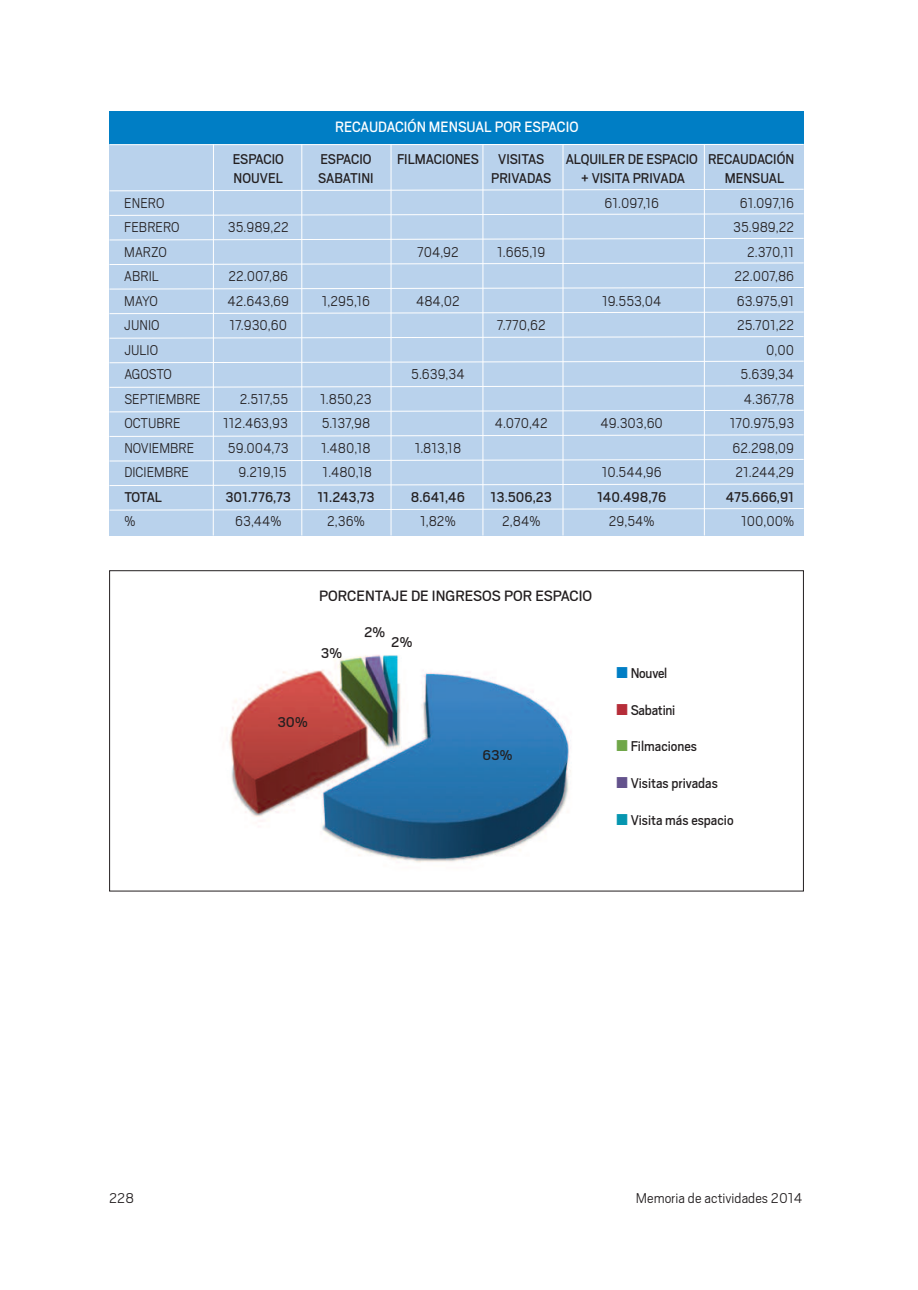
<style>
.page{position:relative;width:918px;height:1290px;background:#fff}
.page>*{position:absolute;margin:0;border:0;box-sizing:border-box;transform-origin:0 0}
.t1{font:16.62px "Scout";color:#231f20}
.t2{font:16.62px "Scout";color:#fff;scale:.95 1}
.t3{font:300 15.75px "Scout";color:#231f20;scale:.95 1}
.t4{font:15.75px "Scout";color:#231f20;scale:.95 1}
.t5{font:300 15.75px "Scout";color:#231f20}
.t6{font:15.75px "Scout";color:#231f20}
.s1{color:#007ec5}
.s2{color:#b62d39}
.s3{color:#70a749}
.s4{color:#63528c}
.s5{color:#0696b0}
</style>
<div class="page">
<img style="left:229px;top:655px;width:342px;height:208px">
<div style="left:109px;top:111px;width:695px;height:424px;background:#b9d2ec"></div>
<svg style="left:109px;top:188px;width:695px;height:4px"></svg>
<svg style="left:109px;top:213px;width:695px;height:3px"></svg>
<svg style="left:109px;top:237px;width:695px;height:4px"></svg>
<svg style="left:109px;top:262px;width:695px;height:3px"></svg>
<svg style="left:109px;top:287px;width:695px;height:3px"></svg>
<svg style="left:109px;top:311px;width:695px;height:3px"></svg>
<svg style="left:109px;top:336px;width:695px;height:3px"></svg>
<svg style="left:109px;top:360px;width:695px;height:4px"></svg>
<svg style="left:109px;top:385px;width:695px;height:3px"></svg>
<svg style="left:109px;top:409px;width:695px;height:4px"></svg>
<svg style="left:109px;top:434px;width:695px;height:3px"></svg>
<svg style="left:109px;top:458px;width:695px;height:4px"></svg>
<svg style="left:109px;top:483px;width:695px;height:3px"></svg>
<svg style="left:109px;top:508px;width:695px;height:3px"></svg>
<div style="left:109px;top:111px;width:695px;height:33px;background:#007ec5"></div>
<hr style="left:301px;top:144px;width:1px;height:391px;background:#fff">
<hr style="left:213px;top:144px;width:1px;height:391px;background:#fff">
<hr style="left:390px;top:144px;width:1px;height:391px;background:#fff">
<hr style="left:482px;top:144px;width:1px;height:391px;background:#fff">
<hr style="left:562px;top:144px;width:1px;height:391px;background:#fff">
<hr style="left:704px;top:144px;width:1px;height:391px;background:#fff">
<hr style="left:109px;top:144px;width:695px;height:1px;background:#fff">
<p class="t2" style="left:335px;top:121px;width:258px">RECAUDACIóN MENSUAL POR ESPACIO</p>
<p class="t4" style="left:233px;top:154px;width:55px">ESPACIO</p>
<p class="t4" style="left:320px;top:154px;width:55px">ESPACIO</p>
<p class="t4" style="left:397px;top:154px;width:157px">FILMACIONES VISITAS</p>
<p class="t4" style="left:566px;top:154px;width:242px">ALQUILER DE ESPACIO RECAUDACIóN</p>
<p class="t4" style="left:234px;top:173px;width:53px">NOUVEL</p>
<p class="t4" style="left:318px;top:173px;width:60px">SABATINI</p>
<p class="t4" style="left:491px;top:173px;width:65px">PRIVADAS</p>
<p class="t4" style="left:581px;top:173px;width:111px">+ VISITA PRIVADA</p>
<p class="t4" style="left:724px;top:173px;width:64px">MENSUAL</p>
<p class="t3" style="left:124px;top:198px;width:44px">ENERO</p>
<p class="t3" style="left:604px;top:198px;width:59px">61.097,16</p>
<p class="t3" style="left:740px;top:198px;width:59px">61.097,16</p>
<p class="t3" style="left:124px;top:222px;width:60px">FEBRERO</p>
<p class="t3" style="left:228px;top:222px;width:66px">35.989,22</p>
<p class="t3" style="left:733px;top:222px;width:66px">35.989,22</p>
<p class="t3" style="left:124px;top:247px;width:46px">MARZO</p>
<p class="t3" style="left:417px;top:247px;width:46px">704,92</p>
<p class="t3" style="left:497px;top:247px;width:52px">1.665,19</p>
<p class="t3" style="left:747px;top:247px;width:51px">2.370,11</p>
<p class="t3" style="left:124px;top:271px;width:38px">ABRIL</p>
<p class="t3" style="left:228px;top:271px;width:64px">22.007,86</p>
<p class="t3" style="left:734px;top:271px;width:64px">22.007,86</p>
<p class="t3" style="left:124px;top:296px;width:37px">MAYO</p>
<p class="t3" style="left:227px;top:296px;width:66px">42.643,69</p>
<p class="t3" style="left:322px;top:296px;width:52px">1,295,16</p>
<p class="t3" style="left:416px;top:296px;width:48px">484,02</p>
<p class="t3" style="left:602px;top:296px;width:64px">19.553,04</p>
<p class="t3" style="left:737px;top:296px;width:62px">63.975,91</p>
<p class="t3" style="left:124px;top:320px;width:39px">JUNIO</p>
<p class="t3" style="left:229px;top:320px;width:62px">17.930,60</p>
<p class="t3" style="left:497px;top:320px;width:53px">7.770,62</p>
<p class="t3" style="left:737px;top:320px;width:62px">25.701,22</p>
<p class="t3" style="left:124px;top:345px;width:37px">JULIO</p>
<p class="t3" style="left:766px;top:345px;width:31px">0,00</p>
<p class="t3" style="left:124px;top:369px;width:51px">AGOSTO</p>
<p class="t3" style="left:411px;top:369px;width:58px">5.639,34</p>
<p class="t3" style="left:740px;top:369px;width:58px">5.639,34</p>
<p class="t3" style="left:124px;top:394px;width:82px">SEPTIEMBRE</p>
<p class="t3" style="left:240px;top:394px;width:53px">2.517,55</p>
<p class="t3" style="left:320px;top:394px;width:56px">1.850,23</p>
<p class="t3" style="left:744px;top:394px;width:54px">4.367,78</p>
<p class="t3" style="left:124px;top:418px;width:61px">OCTUBRE</p>
<p class="t3" style="left:223px;top:418px;width:70px">112.463,93</p>
<p class="t3" style="left:322px;top:418px;width:53px">5.137,98</p>
<p class="t3" style="left:495px;top:418px;width:57px">4.070,42</p>
<p class="t3" style="left:600px;top:418px;width:67px">49.303,60</p>
<p class="t3" style="left:730px;top:418px;width:69px">170.975,93</p>
<p class="t3" style="left:124px;top:443px;width:75px">NOVIEMBRE</p>
<p class="t3" style="left:228px;top:443px;width:65px">59.004,73</p>
<p class="t3" style="left:321px;top:443px;width:54px">1.480,18</p>
<p class="t3" style="left:415px;top:443px;width:50px">1.813,18</p>
<p class="t3" style="left:732px;top:443px;width:66px">62.298,09</p>
<p class="t3" style="left:124px;top:467px;width:70px">DICIEMBRE</p>
<p class="t3" style="left:239px;top:467px;width:52px">9.219,15</p>
<p class="t3" style="left:323px;top:467px;width:54px">1.480,18</p>
<p class="t3" style="left:602px;top:467px;width:65px">10.544,96</p>
<p class="t3" style="left:735px;top:467px;width:63px">21.244,29</p>
<p class="t4" style="left:124px;top:492px;width:41px">TOTAL</p>
<p class="t4" style="left:225px;top:492px;width:71px">301.776,73</p>
<p class="t4" style="left:317px;top:492px;width:62px">11.243,73</p>
<p class="t4" style="left:411px;top:492px;width:58px">8.641,46</p>
<p class="t4" style="left:490px;top:492px;width:66px">13.506,23</p>
<p class="t4" style="left:597px;top:492px;width:74px">140.498,76</p>
<p class="t4" style="left:725px;top:492px;width:74px">475.666,91</p>
<p class="t3" style="left:124px;top:516px;width:13px">%</p>
<p class="t3" style="left:235px;top:516px;width:50px">63,44%</p>
<p class="t3" style="left:327px;top:516px;width:41px">2,36%</p>
<p class="t3" style="left:420px;top:516px;width:39px">1,82%</p>
<p class="t3" style="left:502px;top:516px;width:42px">2,84%</p>
<p class="t3" style="left:609px;top:516px;width:50px">29,54%</p>
<p class="t3" style="left:741px;top:516px;width:57px">100,00%</p>
<p class="t1" style="left:319px;top:591px;width:275px">PORCENTAJE DE INGRESOS POR ESPACIO</p>
<p class="t6" style="left:321px;top:648px;width:23px">3%</p>
<p class="t6" style="left:277px;top:717px;width:32px">30%</p>
<p class="t6" style="left:391px;top:637px;width:23px">2%</p>
<p class="t6" style="left:482px;top:750px;width:31px">63%</p>
<p class="t4" style="left:616px;top:668px;width:55px"><span class="s1">■</span> Nouvel</p>
<p class="t4" style="left:616px;top:705px;width:63px"><span class="s2">■</span> Sabatini</p>
<p class="t4" style="left:616px;top:741px;width:86px"><span class="s3">■</span> Filmaciones</p>
<p class="t4" style="left:616px;top:778px;width:108px"><span class="s4">■</span> Visitas privadas</p>
<p class="t4" style="left:616px;top:815px;width:125px"><span class="s5">■</span> Visita más espacio</p>
<p class="t5" style="left:109px;top:1193px;width:26px">228</p>
<p class="t5" style="left:636px;top:1193px;width:168px">Memoria de actividades 2014</p>
</div>
